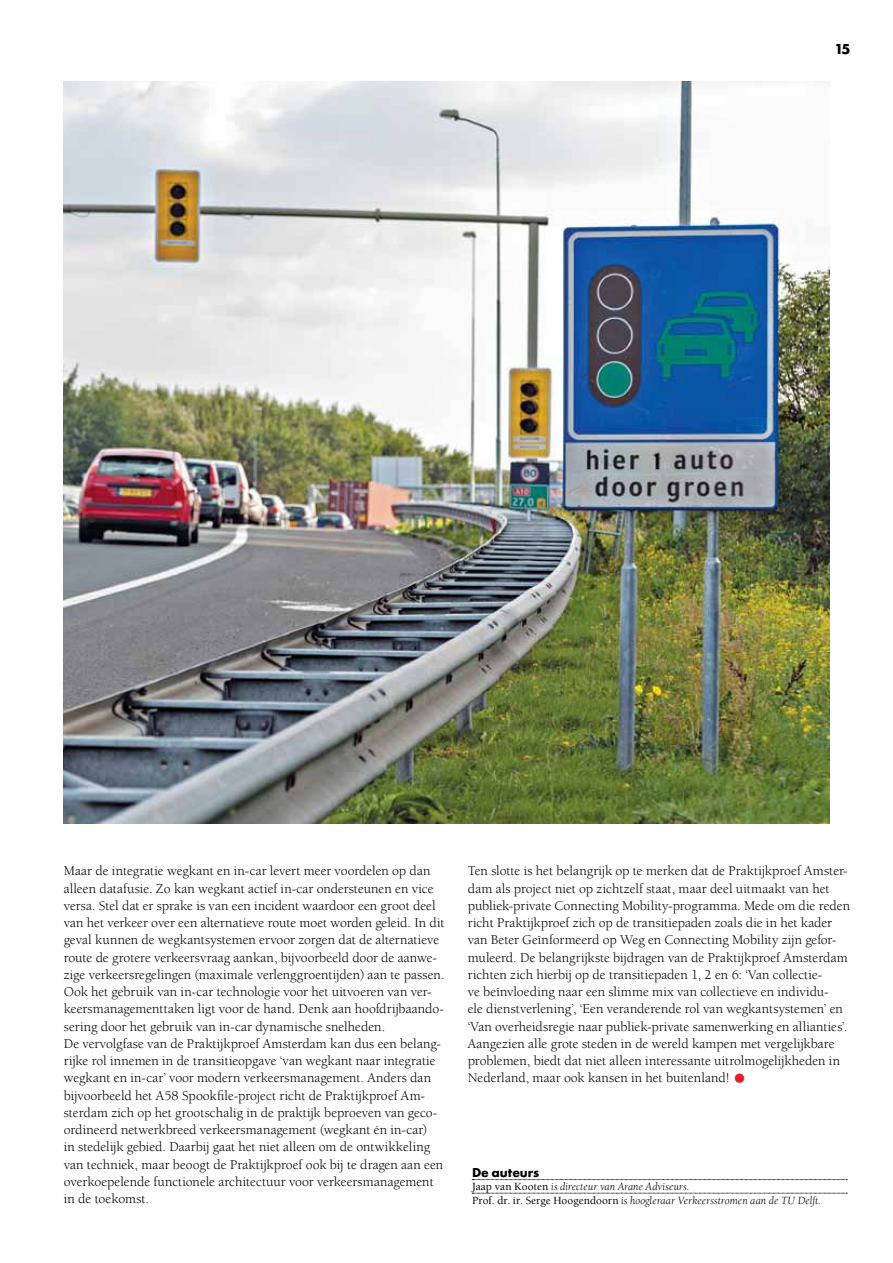
<style>
.page{position:relative;width:893px;height:1263px;background:#fff}
.page>*{position:absolute;margin:0;border:0;box-sizing:border-box;transform-origin:0 0}
.t1{font:700 45px "Futura T";color:#ed1d24}
.t2{font:700 15px "Futura T";color:#000}
.t3{font:13.8px/17.2px "Berkeley";color:#000}
.t4{font:700 13.5px "Futura T";color:#000}
.t5{font:italic 11.25px/13.5px "Berkeley";color:#000}
.s1{font-weight:500;font-style:normal}
</style>
<div class="page">
<img style="left:64px;top:82px;width:765px;height:742px">
<svg style="left:472px;top:1179px;width:375px;height:1px"></svg>
<svg style="left:472px;top:1193px;width:375px;height:1px"></svg>
<p class="t2" style="left:834px;top:40px;width:18px">15</p>
<p class="t3" style="left:64px;top:862px;width:382px">Maar de integratie wegkant en in-car levert meer voordelen op dan alleen datafusie. Zo kan wegkant actief in-car ondersteunen en vice versa. Stel dat er sprake is van een incident waardoor een groot deel van het verkeer over een alternatieve route moet worden geleid. In dit geval kunnen de wegkantsystemen ervoor zorgen dat de alternatieve route de grotere verkeersvraag aankan, bijvoorbeeld door de aanwe&shy;zige verkeersregelingen (maximale verlenggroentijden) aan te passen.<br>Ook het gebruik van in-car technologie voor het uitvoeren van ver&shy;keersmanagementtaken ligt voor de hand. Denk aan hoofdrijbaando&shy;sering door het gebruik van in-car dynamische snelheden.<br>De vervolgfase van de Praktijkproef Amsterdam kan dus een belang&shy;rijke rol innemen in de transitieopgave ‘van wegkant naar integratie wegkant en in-car’ voor modern verkeersmanagement. Anders dan bijvoorbeeld het A58 Spookfile-project richt de Praktijkproef Am&shy;sterdam zich op het grootschalig in de praktijk beproeven van geco&shy;ördineerd netwerkbreed verkeersmanagement (wegkant én in-car)<br>in stedelijk gebied. Daarbij gaat het niet alleen om de ontwikkeling van techniek, maar beoogt de Praktijkproef ook bij te dragen aan een overkoepelende functionele architectuur voor verkeersmanagement in de toekomst.</p>
<p class="t3" style="left:468px;top:862px;width:384px">Ten slotte is het belangrijk op te merken dat de Praktijkproef Amster&shy;dam als project niet op zichtzelf staat, maar deel uitmaakt van het publiek-private Connecting Mobility-programma. Mede om die reden richt Praktijkproef zich op de transitiepaden zoals die in het kader van Beter Geïnformeerd op Weg en Connecting Mobility zijn gefor&shy;muleerd. De belangrijkste bijdragen van de Praktijkproef Amsterdam richten zich hierbij op de transitiepaden 1, 2 en 6: ‘Van collectie-<br>ve beïnvloeding naar een slimme mix van collectieve en individu-<br>ele dienstverlening’, ‘Een veranderende rol van wegkantsystemen’ en ‘Van overheidsregie naar publiek-private samenwerking en allianties’.<br>Aangezien alle grote steden in de wereld kampen met vergelijkbare problemen, biedt dat niet alleen interessante uitrolmogelijkheden in Nederland, maar ook kansen in het buitenland!</p>
<h1 class="t1" style="left:733px;top:1041px;width:15px">.</h1>
<p class="t4" style="left:472px;top:1164px;width:69px">De auteurs</p>
<p class="t5" style="left:472px;top:1180px;width:351px"><span class="s1">Jaap van Kooten</span> is directeur van Arane Adviseurs.<br><span class="s1">Prof. dr. ir. Serge Hoogendoorn</span> is hoogleraar Verkeersstromen aan de TU Delft.</p>
</div>
